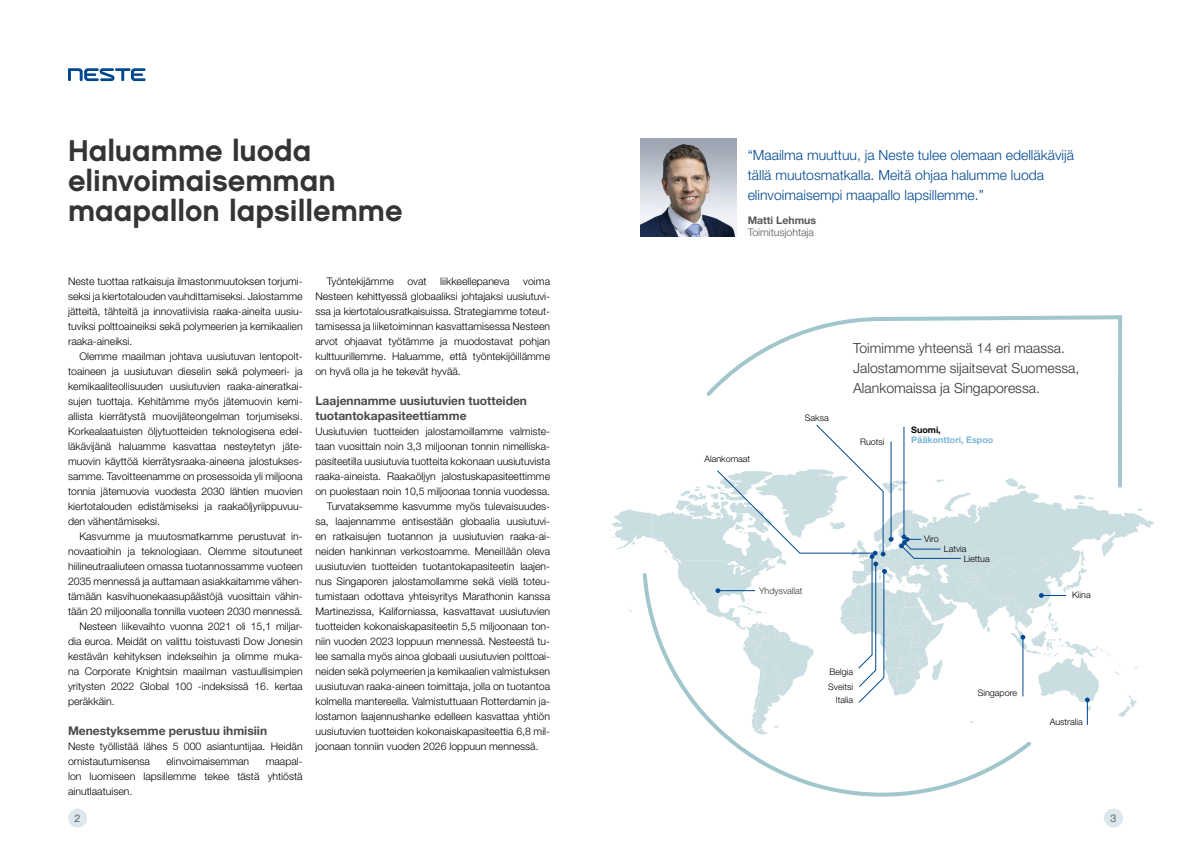
<style>
.page{position:relative;width:1191px;height:842px;background:#fff}
.page>*{position:absolute;margin:0;border:0;box-sizing:border-box;transform-origin:0 0}
.Main_Heading{font:30px/30px "Chalet New York Nineteen Eighty";color:#343434}
.Leading{font:300 14px/20px "Helvetica Neue LT Std";color:#004891}
.Leading-2{font:300 14px/20px "Helvetica Neue LT Std";color:#343434}
.ENG_OTSIKKO_2{font:700 12px/15px "Helvetica Neue LT Std";color:#4a4a49}
.FIN_Leipäteksti_SIS{font:300 10.5px/15px "Helvetica Neue LT Std";color:#000;text-align:justify}
.FIN_Leipäteksti{font:300 10.5px/15px "Helvetica Neue LT Std";color:#000;text-align:justify}
.Leading-3{font:300 10.5px "Helvetica Neue LT Std";color:#575756}
.Leading-4{font:700 10.5px "Helvetica Neue LT Std";color:#575756}
.FIN_Leipäteksti-2{font:300 10.5px "Helvetica Neue LT Std";color:#343434}
.Otsikko_4{font:300 9px "Helvetica Neue LT Std";color:#000}
.Otsikko_4-2{font:700 9px "Helvetica Neue LT Std";color:#7ab6d6}
.Otsikko_4-3{font:300 9px "Helvetica Neue LT Std";color:#343434}
.Otsikko_4-4{font:700 9px "Helvetica Neue LT Std";color:#000}
</style>
<div class="page">
<div style="left:68px;top:809px;width:19px;height:19px;background:#dce8eb;border-radius:50%"></div>
<div style="left:1104px;top:809px;width:19px;height:19px;background:#dce8eb;border-radius:50%"></div>
<svg style="left:609px;top:486px;width:545px;height:239px"></svg>
<svg style="left:703px;top:315px;width:421px;height:175px"></svg>
<svg style="left:640px;top:571px;width:394px;height:226px"></svg>
<svg style="left:68px;top:68px;width:78px;height:13px"></svg>
<img style="left:641px;top:138px;width:95px;height:98px">
<p class="Main_Heading" style="left:68px;top:135px;width:269px">Haluamme luoda elinvoimaisemman</p>
<p class="Main_Heading" style="left:68px;top:195px;width:336px">maapallon lapsillemme</p>
<p class="FIN_Leipäteksti" style="left:68px;top:274px;width:236px">Neste tuottaa ratkaisuja ilmastonmuutoksen torjumi&shy;seksi ja kiertotalouden vauhdittamiseksi. Jalostamme jätteitä, tähteitä ja innovatiivisia raaka-aineita uusiu&shy;tuviksi polttoaineiksi sekä polymeerien ja kemikaalien raaka-aineiksi.</p>
<p class="FIN_Leipäteksti_SIS" style="left:68px;top:349px;width:236px;text-indent:11px">Olemme maailman johtava uusiutuvan lentopolt&shy;toaineen ja uusiutuvan dieselin sekä polymeeri- ja kemikaaliteollisuuden uusiutuvien raaka-aineratkai&shy;sujen tuottaja. Kehitämme myös jätemuovin kemi&shy;allista kierrätystä muovijäteongelman torjumiseksi.<br>Korkealaatuisten öljytuotteiden teknologisena edel&shy;läkävijänä haluamme kasvattaa nesteytetyn jäte&shy;muovin käyttöä kierrätysraaka-aineena jalostukses&shy;samme. Tavoitteenamme on prosessoida yli miljoona tonnia jätemuovia vuodesta 2030 lähtien muovien kiertotalouden edistämiseksi ja raakaöljyriippuvuu&shy;den vähentämiseksi.</p>
<p class="FIN_Leipäteksti_SIS" style="left:68px;top:529px;width:236px;text-indent:11px">Kasvumme ja muutosmatkamme perustuvat in&shy;novaatioihin ja teknologiaan. Olemme sitoutuneet hiilineutraaliuteen omassa tuotannossamme vuoteen 2035 mennessä ja auttamaan asiakkaitamme vähen&shy;tämään kasvihuonekaasupäästöjä vuosittain vähin&shy;tään 20 miljoonalla tonnilla vuoteen 2030 mennessä.</p>
<p class="FIN_Leipäteksti_SIS" style="left:68px;top:619px;width:236px;text-indent:11px">Nesteen liikevaihto vuonna 2021 oli 15,1 miljar&shy;dia euroa. Meidät on valittu toistuvasti Dow Jonesin kestävän kehityksen indekseihin ja olimme muka&shy;na Corporate Knightsin maailman vastuullisimpien yritysten 2022 Global 100 -indeksissä 16. kertaa peräkkäin.</p>
<p class="ENG_OTSIKKO_2" style="left:68px;top:723px;width:201px">Menestyksemme perustuu ihmisiin</p>
<p class="FIN_Leipäteksti" style="left:68px;top:739px;width:236px">Neste työllistää lähes 5 000 asiantuntijaa. Heidän omistautumisensa</p>
<p class="FIN_Leipäteksti" style="left:68px;top:754px;width:236px;text-indent:198px">maapal&shy;lon luomiseen lapsillemme tekee tästä yhtiöstä ainutlaatuisen.</p>
<p class="FIN_Leipäteksti" style="left:166px;top:754px;width:84px">elinvoimaisemman</p>
<p class="FIN_Leipäteksti_SIS" style="left:315px;top:274px;width:236px;text-indent:208px">voima Nesteen kehittyessä globaaliksi johtajaksi uusiutuvi&shy;ssa ja kiertotalousratkaisuissa. Strategiamme toteut&shy;tamisessa ja liiketoiminnan kasvattamisessa Nesteen arvot ohjaavat työtämme ja muodostavat pohjan kulttuurillemme. Haluamme, että työntekijöillämme on hyvä olla ja he tekevät hyvää.</p>
<p class="ENG_OTSIKKO_2" style="left:315px;top:393px;width:213px">Laajennamme uusiutuvien tuotteiden tuotantokapasiteettiamme</p>
<p class="FIN_Leipäteksti" style="left:315px;top:424px;width:236px">Uusiutuvien tuotteiden jalostamoillamme valmiste&shy;taan vuosittain noin 3,3 miljoonan tonnin nimelliska&shy;pasiteetilla uusiutuvia tuotteita kokonaan uusiutuvista raaka-aineista. Raakaöljyn jalostuskapasiteettimme on puolestaan noin 10,5 miljoonaa tonnia vuodessa.</p>
<p class="FIN_Leipäteksti_SIS" style="left:315px;top:499px;width:236px;text-indent:11px">Turvataksemme kasvumme myös tulevaisuudes&shy;sa, laajennamme entisestään globaalia uusiutuvi&shy;en ratkaisujen tuotannon ja uusiutuvien raaka-ai&shy;neiden hankinnan verkostoamme. Meneillään oleva uusiutuvien tuotteiden tuotantokapasiteetin laajen&shy;nus Singaporen jalostamollamme sekä vielä toteu&shy;tumistaan odottava yhteisyritys Marathonin kanssa Martinezissa, Kaliforniassa, kasvattavat uusiutuvien tuotteiden kokonaiskapasiteetin 5,5 miljoonaan ton&shy;niin vuoden 2023 loppuun mennessä. Nesteestä tu&shy;lee samalla myös ainoa globaali uusiutuvien polttoai&shy;neiden sekä polymeerien ja kemikaalien valmistuksen uusiutuvan raaka-aineen toimittaja, jolla on tuotantoa kolmella mantereella. Valmistuttuaan Rotterdamin ja&shy;lostamon laajennushanke edelleen kasvattaa yhtiön uusiutuvien tuotteiden kokonaiskapasiteettia 6,8 mil&shy;joonaan tonniin vuoden 2026 loppuun mennessä.</p>
<p class="FIN_Leipäteksti_SIS" style="left:327px;top:274px;width:69px">Työntekijämme</p>
<p class="FIN_Leipäteksti_SIS" style="left:407px;top:274px;width:21px">ovat</p>
<p class="FIN_Leipäteksti_SIS" style="left:440px;top:274px;width:71px">liikkeellepaneva</p>
<p class="Leading" style="left:747px;top:145px;width:328px">“Maailma muuttuu, ja Neste tulee olemaan edelläkävijä</p>
<p class="Leading" style="left:747px;top:165px;width:298px">tällä muutosmatkalla. Meitä ohjaa halumme luoda elinvoimaisempi maapallo lapsillemme.”</p>
<p class="Leading-4" style="left:747px;top:214px;width:70px">Matti Lehmus</p>
<p class="Leading-3" style="left:747px;top:226px;width:68px">Toimitusjohtaja</p>
<p class="Otsikko_4" style="left:704px;top:454px;width:47px">Alankomaat</p>
<p class="Otsikko_4" style="left:805px;top:412px;width:25px">Saksa</p>
<p class="Leading-2" style="left:853px;top:338px;width:228px">Toimimme yhteensä 14 eri maassa.<br>Jalostamomme sijaitsevat Suomessa,<br>Alankomaissa ja Singaporessa.</p>
<p class="Otsikko_4" style="left:860px;top:436px;width:26px">Ruotsi</p>
<p class="Otsikko_4-4" style="left:911px;top:424px;width:31px">Suomi,</p>
<p class="Otsikko_4-2" style="left:911px;top:434px;width:84px">Pääkonttori, Espoo</p>
<p class="Otsikko_4-3" style="left:759px;top:585px;width:45px">Yhdysvallat</p>
<p class="Otsikko_4" style="left:829px;top:666px;width:25px">Belgia</p>
<p class="Otsikko_4" style="left:828px;top:681px;width:26px">Sveitsi</p>
<p class="Otsikko_4" style="left:835px;top:694px;width:19px">Italia</p>
<p class="Otsikko_4" style="left:924px;top:533px;width:16px">Viro</p>
<p class="Otsikko_4" style="left:944px;top:543px;width:24px">Latvia</p>
<p class="Otsikko_4" style="left:963px;top:553px;width:28px">Liettua</p>
<p class="Otsikko_4" style="left:1072px;top:589px;width:20px">Kiina</p>
<p class="Otsikko_4" style="left:977px;top:688px;width:41px">Singapore</p>
<p class="Otsikko_4" style="left:1049px;top:716px;width:35px">Australia</p>
<p class="FIN_Leipäteksti-2" style="left:74px;top:812px;width:7px">2</p>
<p class="FIN_Leipäteksti-2" style="left:1110px;top:812px;width:7px">3</p>
</div>
